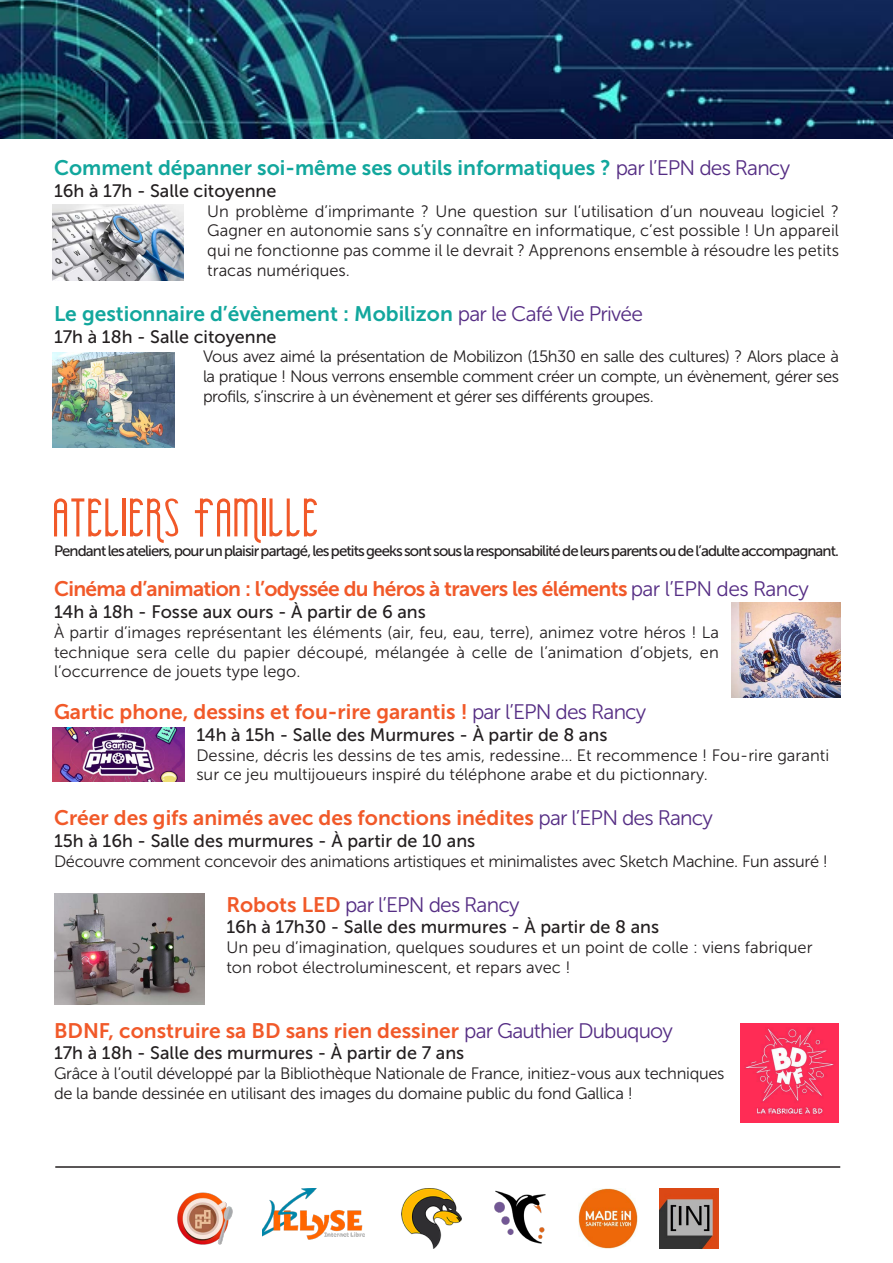
<style>
.page{position:relative;width:893px;height:1263px;background:#fff}
.page>*{position:absolute;margin:0;border:0;box-sizing:border-box;transform-origin:0 0}
.t1{font:72px "Bortolotto";color:#f15929}
.t2{font:21px "Museo Sans 700";color:#f15929}
.t3{font:21px "Museo Sans 700";color:#12a79d}
.t4{font:21px "Museo Sans 700";letter-spacing:-.03em;color:#f15929}
.t5{font:21px "Museo Sans 300";letter-spacing:-.04em;color:#552d84}
.t6{font:18px "Museo Sans 500";color:#231f20}
.t7{font:16.5px/19.8px "Museo Sans 300";color:#231f20;text-align:justify}
.t8{font:16.5px/19.8px "Museo Sans 300";letter-spacing:-.02em;color:#231f20}
.t9{font:15px "Museo Sans 500";letter-spacing:-.06em;color:#231f20}
.s1{font-family:"Museo Sans 300";color:#552d84}
.s2{font-family:"Museo Sans 700";color:#f15929}
</style>
<div class="page">
<img style="left:0;top:0;width:893px;height:138px">
<hr style="left:55px;top:1166px;width:785px;height:2px;background:#231f20">
<img style="left:177px;top:1192px;width:56px;height:53px">
<img style="left:263px;top:1188px;width:102px;height:51px">
<img style="left:401px;top:1188px;width:60px;height:60px">
<img style="left:53px;top:204px;width:130px;height:77px">
<img style="left:53px;top:353px;width:121px;height:95px">
<img style="left:731px;top:603px;width:109px;height:94px">
<img style="left:53px;top:727px;width:132px;height:54px">
<img style="left:54px;top:893px;width:150px;height:112px">
<img style="left:740px;top:1023px;width:99px;height:99px">
<img style="left:494px;top:1190px;width:52px;height:54px">
<img style="left:578px;top:1188px;width:60px;height:60px">
<img style="left:659px;top:1188px;width:60px;height:60px">
<p class="t3" style="left:54px;top:156px;width:738px">Comment dépanner soi-même ses outils informatiques ? <span class="s1">par l’EPN des Rancy</span></p>
<p class="t6" style="left:54px;top:181px;width:224px">16h à 17h - Salle citoyenne</p>
<p class="t7" style="left:207px;top:201px;width:633px">Un problème d’imprimante ? Une question sur l’utilisation d’un nouveau logiciel ?<br>Gagner en autonomie sans s’y connaître en informatique, c’est possible ! Un appareil qui ne fonctionne pas comme il le devrait ? Apprenons ensemble à résoudre les petits tracas numériques.</p>
<p class="t3" style="left:54px;top:302px;width:590px">Le gestionnaire d’évènement : Mobilizon <span class="s1">par le Café Vie Privée</span></p>
<p class="t6" style="left:54px;top:327px;width:224px">17h à 18h - Salle citoyenne</p>
<p class="t7" style="left:203px;top:347px;width:637px">Vous avez aimé la présentation de Mobilizon (15h30 en salle des cultures) ? Alors place à la pratique ! Nous verrons ensemble comment créer un compte, un évènement, gérer ses profils, s’inscrire à un évènement et gérer ses différents groupes.</p>
<p class="t1" style="left:54px;top:483px;width:266px">ATELIERS FAMILLE</p>
<p class="t9" style="left:54px;top:543px;width:786px">Pendant les ateliers, pour un plaisir partagé, les petits geeks sont sous la responsabilité de leurs parents ou de l’adulte accompagnant.</p>
<p class="t4" style="left:54px;top:577px;width:757px">Cinéma d’animation : l’odyssée du héros à travers les éléments <span class="s1">par l’EPN des Rancy</span></p>
<p class="t6" style="left:54px;top:602px;width:373px">14h à 18h - Fosse aux ours - À partir de 6 ans</p>
<p class="t7" style="left:54px;top:622px;width:666px">À partir d’images représentant les éléments (air, feu, eau, terre), animez votre héros ! La technique sera celle du papier découpé, mélangée à celle de l’animation d’objets, en l’occurrence de jouets type lego.</p>
<p class="t2" style="left:54px;top:700px;width:594px">Gartic phone, dessins et fou-rire garantis ! <span class="s1">par l’EPN des Rancy</span></p>
<p class="t6" style="left:196px;top:725px;width:413px">14h à 15h - Salle des Murmures - À partir de 8 ans</p>
<p class="t7" style="left:196px;top:745px;width:634px">Dessine, décris les dessins de tes amis, redessine… Et recommence ! Fou-rire garanti sur ce jeu multijoueurs inspiré du téléphone arabe et du pictionnary.</p>
<p class="t2" style="left:54px;top:806px;width:660px">Créer des gifs animés avec des fonctions inédites <span class="s1">par l’EPN des Rancy</span></p>
<p class="t6" style="left:54px;top:831px;width:423px">15h à 16h - Salle des murmures - À partir de 10 ans</p>
<p class="t8" style="left:54px;top:851px;width:775px">Découvre comment concevoir des animations artistiques et minimalistes avec Sketch Machine. Fun assuré !</p>
<p class="t5" style="left:226px;top:893px;width:295px"><span class="s2">Robots LED</span> par l’EPN des Rancy</p>
<p class="t6" style="left:226px;top:917px;width:434px">16h à 17h30 - Salle des murmures - À partir de 8 ans</p>
<p class="t7" style="left:226px;top:938px;width:588px">Un peu d’imagination, quelques soudures et un point de colle : viens fabriquer ton robot électroluminescent, et repars avec !</p>
<p class="t2" style="left:54px;top:1019px;width:620px">BDNF, construire sa BD sans rien dessiner <span class="s1">par Gauthier Dubuquoy</span></p>
<p class="t6" style="left:54px;top:1043px;width:412px">17h à 18h - Salle des murmures - À partir de 7 ans</p>
<p class="t8" style="left:54px;top:1064px;width:672px">Grâce à l’outil développé par la Bibliothèque Nationale de France, initiez-vous aux techniques de la bande dessinée en utilisant des images du domaine public du fond Gallica !</p>
</div>
